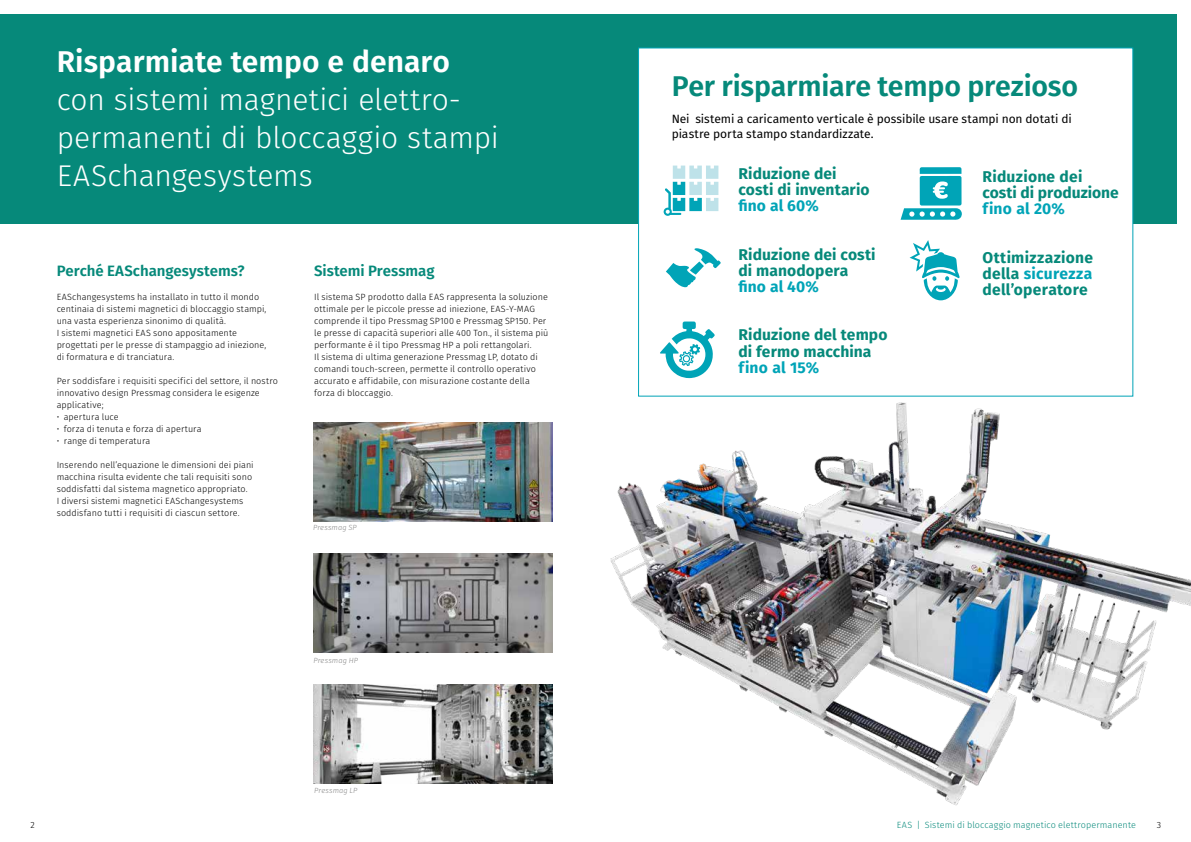
<style>
.page{position:relative;width:1191px;height:842px;background:#fff}
.page>*{position:absolute;margin:0;border:0;box-sizing:border-box;transform-origin:0 0}
.t1{font:300 30px/38px "Fira Sans";letter-spacing:-.005em;color:#fff}
.t2{font:600 30px "Fira Sans";color:#fff}
.t3{font:600 28.5px "Fira Sans";letter-spacing:-.01em;color:#06897a}
.t4{font:700 15.6px/16.1px "Fira Sans";letter-spacing:.01em;color:#06897a}
.t5{font:700 15.6px "Fira Sans";letter-spacing:.01em;color:#00a4b7}
.t6{font:600 15px "Fira Sans";letter-spacing:-.005em;color:#06897a}
.t7{font:12px/15px "Fira Sans";letter-spacing:-.005em;color:#000}
.t8{font:300 9px/12px "Fira Sans";letter-spacing:.005em;color:#000}
.t9{font:300 9px "Fira Sans";letter-spacing:.005em;color:#06897a}
.t10{font:italic 300 7.5px "Fira Sans";letter-spacing:.015em;color:#878787}
.s1{color:#00a4b7}
</style>
<div class="page">
<img style="left:313px;top:423px;width:240px;height:98px">
<img style="left:313px;top:554px;width:240px;height:99px">
<img style="left:313px;top:684px;width:240px;height:99px">
<div style="left:0;top:14px;width:1176px;height:210px;background:#06897a"></div>
<img style="left:610px;top:394px;width:581px;height:412px">
<div style="left:638px;top:47px;width:495px;height:350px;background:#fff;border:1px solid #00a4b7"></div>
<svg style="left:663px;top:166px;width:55px;height:50px"></svg>
<svg style="left:666px;top:248px;width:54px;height:39px"></svg>
<svg style="left:660px;top:321px;width:55px;height:57px"></svg>
<svg style="left:900px;top:167px;width:61px;height:53px"></svg>
<svg style="left:909px;top:240px;width:50px;height:60px"></svg>
<h1 class="t2" style="left:57px;top:40px;width:395px">Risparmiate tempo e denaro</h1>
<h1 class="t1" style="left:57px;top:82px;width:444px">con sistemi magnetici elettro&shy;permanenti di bloccaggio stampi<br>EASchangesystems</h1>
<h3 class="t6" style="left:57px;top:260px;width:189px">Perché EASchangesystems?</h3>
<p class="t8" style="left:57px;top:292px;width:211px">EASchangesystems ha installato in tutto il mondo centinaia di sistemi magnetici di bloccaggio stampi, una vasta esperienza sinonimo di qualità.<br>I sistemi magnetici EAS sono appositamente progettati per le presse di stampaggio ad iniezione, di formatura e di tranciatura.</p>
<p class="t8" style="left:57px;top:376px;width:223px">Per soddisfare i requisiti specifici del settore, il nostro innovativo design Pressmag considera le esigenze applicative;</p>
<p class="t8" style="left:57px;top:412px;width:63px">• apertura luce</p>
<p class="t8" style="left:57px;top:424px;width:146px">• forza di tenuta e forza di apertura</p>
<p class="t8" style="left:57px;top:435px;width:95px">• range di temperatura</p>
<p class="t8" style="left:57px;top:460px;width:198px">Inserendo nell’equazione le dimensioni dei piani macchina risulta evidente che tali requisiti sono soddisfatti dal sistema magnetico appropriato.<br>I diversi sistemi magnetici EASchangesystems soddisfano tutti i requisiti di ciascun settore.</p>
<h3 class="t6" style="left:314px;top:260px;width:122px">Sistemi Pressmag</h3>
<p class="t8" style="left:314px;top:292px;width:236px">Il sistema SP prodotto dalla EAS rappresenta la soluzione ottimale per le piccole presse ad iniezione, EAS-Y-MAG comprende il tipo Pressmag SP100 e Pressmag SP150. Per le presse di capacità superiori alle 400 Ton., il sistema più performante è il tipo Pressmag HP a poli rettangolari.<br>Il sistema di ultima generazione Pressmag LP, dotato di comandi touch-screen, permette il controllo operativo accurato e affidabile, con misurazione costante della forza di bloccaggio.</p>
<p class="t10" style="left:313px;top:522px;width:45px">Pressmag SP</p>
<p class="t10" style="left:313px;top:655px;width:46px">Pressmag HP</p>
<p class="t10" style="left:314px;top:785px;width:45px">Pressmag LP</p>
<h2 class="t3" style="left:671px;top:66px;width:408px">Per risparmiare tempo prezioso</h2>
<h3 class="t7" style="left:671px;top:112px;width:401px">Nei sistemi a caricamento verticale è possibile usare stampi non dotati di piastre porta stampo standardizzate.</h3>
<h3 class="t4" style="left:738px;top:167px;width:133px">Riduzione dei costi di inventario</h3>
<h3 class="t5" style="left:738px;top:195px;width:82px">fino al 60%</h3>
<h3 class="t4" style="left:738px;top:247px;width:139px">Riduzione dei costi di manodopera</h3>
<h3 class="t5" style="left:738px;top:276px;width:82px">fino al 40%</h3>
<h3 class="t4" style="left:738px;top:328px;width:150px">Riduzione del tempo di fermo macchina</h3>
<h3 class="t5" style="left:738px;top:356px;width:82px">fino al 15%</h3>
<h3 class="t4" style="left:982px;top:170px;width:138px">Riduzione dei costi di produzione</h3>
<h3 class="t5" style="left:982px;top:198px;width:84px">fino al 20%</h3>
<h3 class="t4" style="left:982px;top:251px;width:112px;text-align:justify">Ottimizzazione della <span class="s1">sicurezza </span>dell’operatore</h3>
<p class="t8" style="left:30px;top:820px;width:6px">2</p>
<p class="t9" style="left:897px;top:819px;width:241px">EAS | Sistemi di bloccaggio magnetico elettropermanente</p>
<p class="t8" style="left:1157px;top:820px;width:6px">3</p>
</div>
